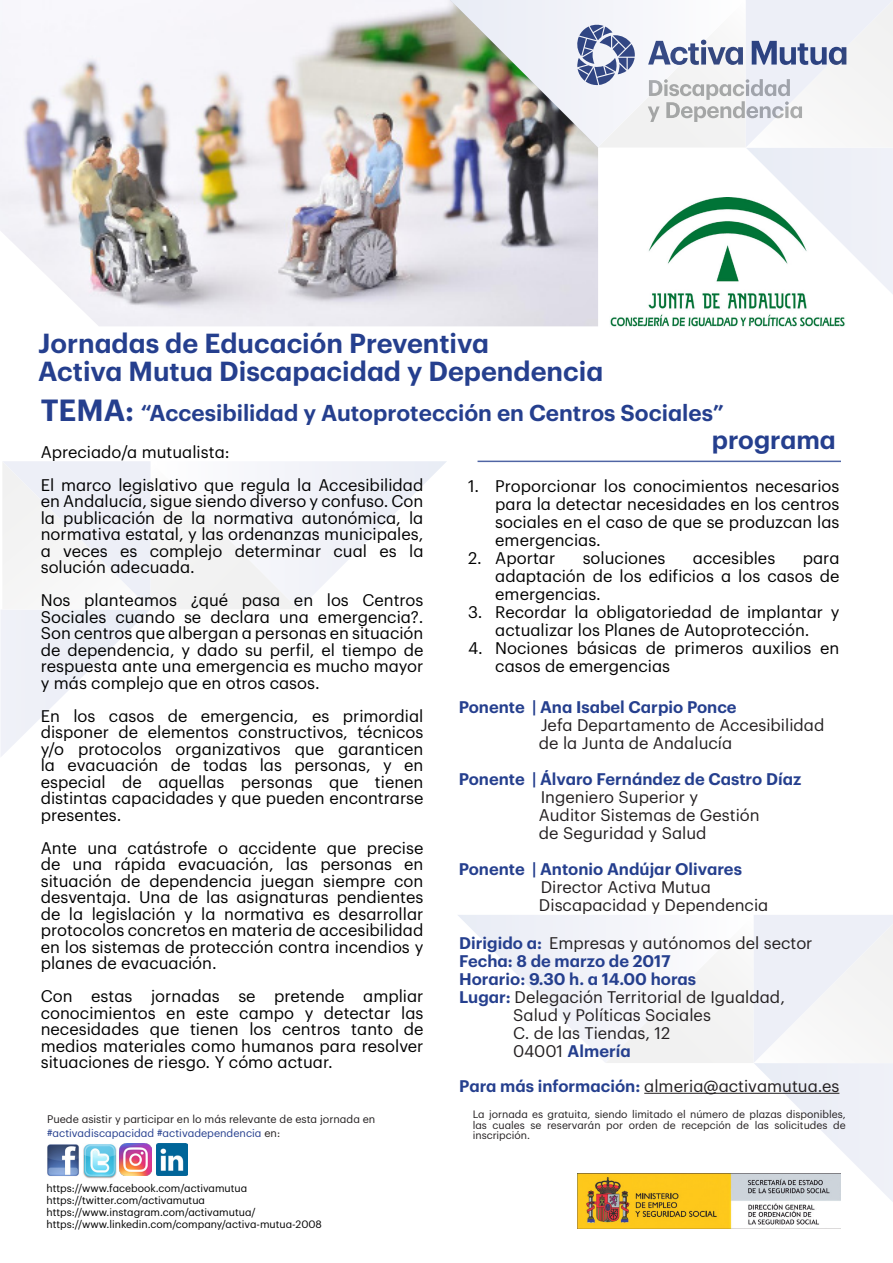
<style>
.page{position:relative;width:893px;height:1263px;background:#fff}
.page>*{position:absolute;margin:0;border:0;box-sizing:border-box;transform-origin:0 0}
.t1{font:600 27px "Graphik";color:#253f8e}
.t2{font:600 25.5px "Graphik";color:#253f8e}
.t3{font:600 22.5px "Graphik";color:#253f8e}
.t4{font:16.5px/16.5px "Graphik";color:#000;text-align:justify}
.t5{font:16.5px/18px "Graphik";color:#231f20}
.t6{font:600 16.5px/18px "Graphik";color:#253f8e}
.t7{font:10.8px/13.5px "Graphik";color:#231f20}
.t8{font:10.5px "Graphik";color:#000}
.t9{font:10.5px/10.5px "Graphik";color:#231f20;text-align:justify}
.s1{font-size:30px}
.s2{font-weight:600;color:#253f8e}
.s3{font-weight:400;color:#231f20}
.s4{color:#253f8e}
</style>
<div class="page">
<img style="left:610px;top:296px;width:235px;height:31px">
<img style="left:578px;top:1211px;width:263px;height:18px">
<img style="left:0;top:0;width:598px;height:326px">
<svg style="left:449px;top:0;width:444px;height:296px"></svg>
<svg style="left:458px;top:915px;width:435px;height:296px"></svg>
<svg style="left:1px;top:461px;width:446px;height:295px"></svg>
<hr style="left:644px;top:1093px;width:195px;height:1px;background:#231f20">
<hr style="left:477px;top:461px;width:364px;height:1px;background:#253f8e">
<img style="left:83px;top:1144px;width:34px;height:34px">
<img style="left:47px;top:1144px;width:32px;height:32px">
<img style="left:156px;top:1144px;width:32px;height:31px">
<img style="left:120px;top:1144px;width:31px;height:31px">
<p class="t1" style="left:38px;top:322px;width:452px">Jornadas de Educación Preventiva</p>
<p class="t1" style="left:38px;top:351px;width:567px">Activa Mutua Discapacidad y Dependencia</p>
<p class="t3" style="left:41px;top:395px;width:685px"><span class="s1">TEMA:</span> “Accesibilidad y Autoprotección en Centros Sociales”</p>
<p class="t2" style="left:712px;top:421px;width:126px">programa</p>
<p class="t4" style="left:495px;top:476px;width:346px;line-height:18px;text-indent:-27px">1. Proporcionar los conocimientos necesarios para la detectar necesidades en los centros sociales en el caso de que se produzcan las emergencias.</p>
<p class="t4" style="left:468px;top:548px;width:89px">2. Aportar</p>
<p class="t4" style="left:583px;top:548px;width:84px">soluciones</p>
<p class="t4" style="left:693px;top:548px;width:84px">accesibles</p>
<p class="t4" style="left:41px;top:442px;width:190px">Apreciado/a mutualista:</p>
<p class="t4" style="left:41px;top:475px;width:384px">El marco legislativo que regula la Accesibilidad en Andalucía, sigue siendo diverso y confuso. Con la publicación de la normativa autonómica, la normativa estatal, y las ordenanzas municipales, a veces es complejo determinar cual es la solución adecuada.</p>
<p class="t4" style="left:41px;top:591px;width:384px">Nos planteamos ¿qué pasa en los Centros Sociales cuando se declara una emergencia?.<br>Son centros que albergan a personas en situación de dependencia, y dado su perfil, el tiempo de respuesta ante una emergencia es mucho mayor y más complejo que en otros casos.</p>
<p class="t4" style="left:41px;top:706px;width:384px">En los casos de emergencia, es primordial disponer de elementos constructivos, técnicos y/o protocolos organizativos que garanticen la evacuación de todas las personas, y en especial de aquellas personas que tienen distintas capacidades y que pueden encontrarse presentes.</p>
<p class="t4" style="left:41px;top:838px;width:384px">Ante una catástrofe o accidente que precise de una rápida evacuación, las personas en situación de dependencia juegan siempre con desventaja. Una de las asignaturas pendientes de la legislación y la normativa es desarrollar protocolos concretos en materia de accesibilidad en los sistemas de protección contra incendios y planes de evacuación.</p>
<p class="t4" style="left:41px;top:987px;width:384px">Con estas jornadas se pretende ampliar conocimientos en este campo y detectar las necesidades que tienen los centros tanto de medios materiales como humanos para resolver situaciones de riesgo. Y cómo actuar.</p>
<p class="t4" style="left:495px;top:548px;width:346px;line-height:18px;text-indent:307px">para adaptación de los edificios a los casos de emergencias.</p>
<p class="t4" style="left:468px;top:602px;width:373px;line-height:18px;text-align:center">3. Recordar la obligatoriedad de implantar y actualizar los Planes de Autoprotección.</p>
<p class="t4" style="left:495px;top:638px;width:346px;line-height:18px;text-indent:-27px">4. Nociones básicas de primeros auxilios en casos de emergencias</p>
<p class="t5" style="left:539px;top:697px;width:287px;text-indent:-80px"><span class="s2">Ponente | Ana Isabel Carpio Ponce<br></span>Jefa Departamento de Accesibilidad de la Junta de Andalucía</p>
<p class="t6" style="left:541px;top:769px;width:262px;text-indent:-82px">Ponente | Álvaro Fernández de Castro Díaz<br><span class="s3">Ingeniero Superior y</span></p>
<p class="t5" style="left:539px;top:805px;width:222px">Auditor Sistemas de Gestión</p>
<p class="t5" style="left:539px;top:823px;width:169px">de Seguridad y Salud</p>
<p class="t6" style="left:541px;top:859px;width:203px;text-indent:-82px">Ponente | Antonio Andújar Olivares<br><span class="s3">Director Activa Mutua</span></p>
<p class="t5" style="left:539px;top:895px;width:231px">Discapacidad y Dependencia</p>
<p class="t5" style="left:459px;top:933px;width:355px"><span class="s2">Dirigido a:</span> Empresas y autónomos del sector</p>
<p class="t6" style="left:459px;top:951px;width:213px">Fecha: 8 de marzo de 2017</p>
<p class="t6" style="left:459px;top:969px;width:238px">Horario: 9.30 h. a 14.00 horas</p>
<p class="t5" style="left:459px;top:987px;width:327px"><span class="s2">Lugar:</span> Delegación Territorial de Igualdad,</p>
<p class="t5" style="left:513px;top:1005px;width:199px">Salud y Políticas Sociales</p>
<p class="t5" style="left:513px;top:1023px;width:159px">C. de las Tiendas, 12<br>04001 <span class="s2">Almería</span></p>
<p class="t5" style="left:459px;top:1075px;width:382px"><span class="s2">Para más información:</span> almeria@activamutua.es</p>
<p class="t7" style="left:47px;top:1111px;width:330px">Puede asistir y participar en lo más relevante de esta jornada en <span class="s4">#activadiscapacidad #activadependencia</span> en:</p>
<p class="t8" style="left:47px;top:1180px;width:202px">https://www.facebook.com/activamutua</p>
<p class="t8" style="left:47px;top:1192px;width:160px">https://twitter.com/activamutua</p>
<p class="t8" style="left:47px;top:1204px;width:211px">https://www.instagram.com/activamutua/</p>
<p class="t8" style="left:47px;top:1216px;width:277px">https://www.linkedin.com/company/activa-mutua-2008</p>
<p class="t9" style="left:473px;top:1108px;width:374px">La jornada es gratuita, siendo limitado el número de plazas disponibles, las cuales se reservarán por orden de recepción de las solicitudes de inscripción.</p>
</div>
